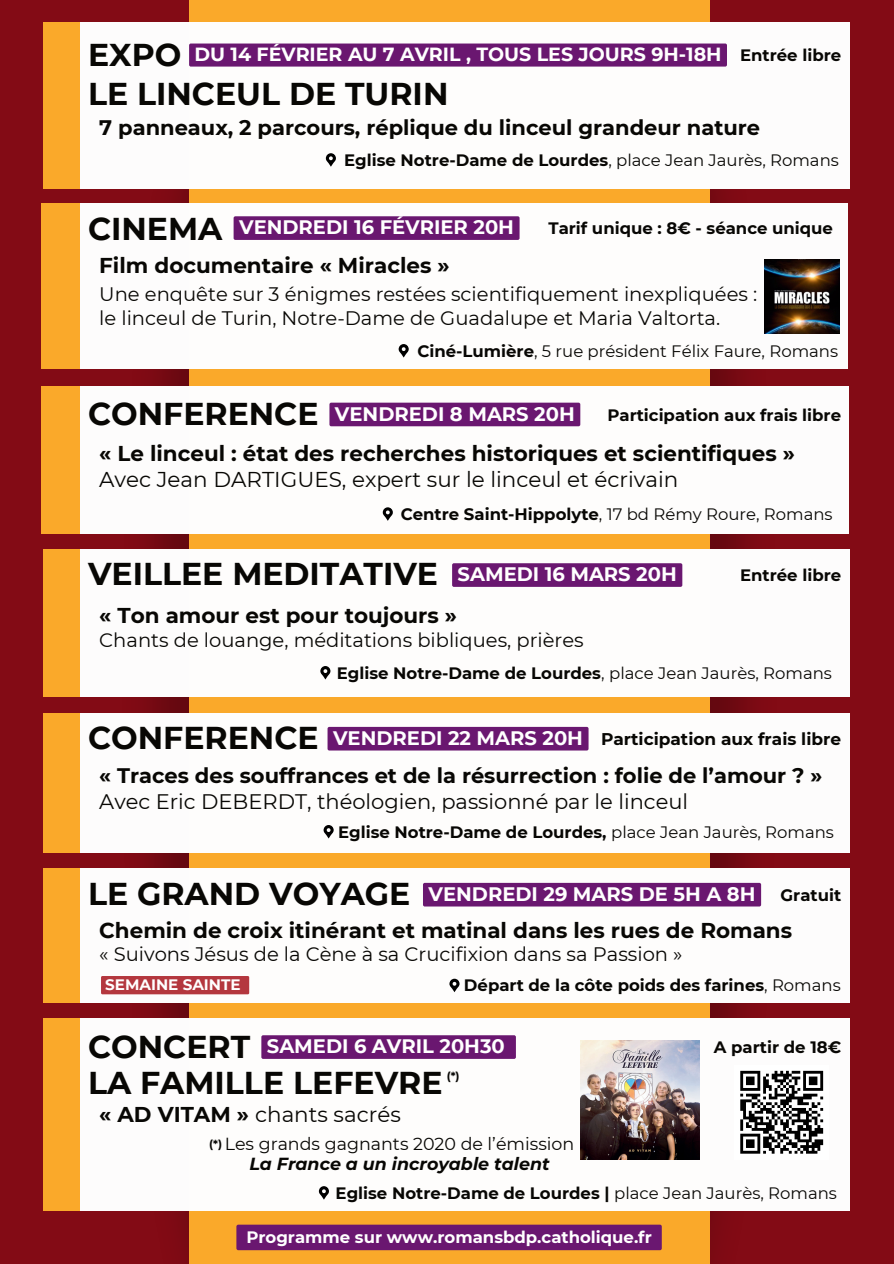
<style>
.page{position:relative;width:894px;height:1264px;background:#fff}
.page>*{position:absolute;margin:0;border:0;box-sizing:border-box;transform-origin:0 0}
.t1{font:700 31.5px "Montserrat";color:#080704}
.t2{font:700 21.45px "Montserrat";color:#080704}
.t3{font:21.45px "Montserrat";color:#080704}
.t4{font:700 21px "Montserrat";color:#080704}
.t5{font:21px "Montserrat";color:#080704}
.t6{font:19.5px/24.5px "Montserrat";color:#080704}
.t7{font:700 19.5px "Montserrat";color:#fff}
.t8{font:700 19.05px "Montserrat";color:#fff}
.t9{font:17.4px "Montserrat";color:#080704}
.t10{font:italic 700 17.4px "Montserrat";color:#080704}
.t11{font:700 16.95px "Montserrat";color:#080704}
.t12{font:700 16.5px "Montserrat";color:#080704}
.t13{font:16.5px "Montserrat";color:#080704}
.t14{font:700 16.5px "Montserrat";color:#fff}
.t15{font:700 15.15px "Montserrat";color:#fff}
.t16{font:700 11.25px "Montserrat";color:#080704}
.s1{font-weight:400}
.s2{font-size:31.5px;color:#080704}
.s3{font-weight:700}
.s4{font-size:19.5px;color:#fff}
</style>
<div class="page">
<div style="left:0;top:0;width:893px;height:1263px;background:#830b15"></div>
<img style="left:709px;top:0;width:135px;height:1263px">
<img style="left:54px;top:188px;width:135px;height:1060px">
<div style="left:189px;top:0;width:520px;height:1263px;background:#faa92a"></div>
<div style="left:43px;top:22px;width:806px;height:166px;background:#fff"></div>
<div style="left:43px;top:22px;width:36px;height:166px;background:#faa92a"></div>
<div style="left:41px;top:203px;width:806px;height:165px;background:#fff"></div>
<svg style="left:398px;top:344px;width:10px;height:13px"></svg>
<div style="left:41px;top:203px;width:39px;height:165px;background:#faa92a"></div>
<svg style="left:326px;top:153px;width:10px;height:14px"></svg>
<div style="left:41px;top:386px;width:807px;height:147px;background:#fff"></div>
<div style="left:41px;top:386px;width:39px;height:147px;background:#faa92a"></div>
<svg style="left:382px;top:507px;width:11px;height:14px"></svg>
<div style="left:43px;top:549px;width:806px;height:147px;background:#fff"></div>
<div style="left:43px;top:549px;width:37px;height:147px;background:#faa92a"></div>
<svg style="left:320px;top:666px;width:10px;height:13px"></svg>
<div style="left:43px;top:712px;width:806px;height:140px;background:#fff"></div>
<div style="left:43px;top:712px;width:37px;height:140px;background:#faa92a"></div>
<svg style="left:323px;top:825px;width:10px;height:13px"></svg>
<div style="left:43px;top:868px;width:806px;height:135px;background:#fff"></div>
<div style="left:43px;top:868px;width:37px;height:135px;background:#faa92a"></div>
<svg style="left:449px;top:978px;width:10px;height:14px"></svg>
<div style="left:43px;top:1018px;width:806px;height:192px;background:#fff"></div>
<div style="left:43px;top:1018px;width:37px;height:192px;background:#faa92a"></div>
<svg style="left:319px;top:1186px;width:10px;height:13px"></svg>
<img style="left:580px;top:1040px;width:119px;height:119px">
<img style="left:764px;top:259px;width:75px;height:74px">
<div style="left:189px;top:44px;width:537px;height:23px;background:#6a1770;border-radius:2px"></div>
<div style="left:233px;top:216px;width:286px;height:24px;background:#6a1770;border-radius:2px"></div>
<div style="left:329px;top:402px;width:251px;height:24px;background:#6a1770;border-radius:2px"></div>
<div style="left:452px;top:563px;width:230px;height:24px;background:#6a1770;border-radius:2px"></div>
<div style="left:327px;top:727px;width:261px;height:23px;background:#6a1770;border-radius:2px"></div>
<div style="left:423px;top:882px;width:337px;height:24px;background:#6a1770;border-radius:2px"></div>
<div style="left:261px;top:1035px;width:254px;height:23px;background:#6a1770;border-radius:2px"></div>
<div style="left:236px;top:1224px;width:425px;height:26px;background:#6a1770"></div>
<svg style="left:740px;top:1070px;width:84px;height:84px"></svg>
<div style="left:101px;top:976px;width:148px;height:18px;background:#b4373e"></div>
<h1 class="t1" style="left:88px;top:32px;width:95px">EXPO</h1>
<p class="t8" style="left:194px;top:41px;width:528px">DU 14 FÉVRIER AU 7 AVRIL , TOUS LES JOURS 9H-18H</p>
<h1 class="t1" style="left:88px;top:71px;width:362px">LE LINCEUL DE TURIN</h1>
<p class="t12" style="left:740px;top:43px;width:103px">Entrée libre</p>
<p class="t4" style="left:99px;top:112px;width:662px">7 panneaux, 2 parcours, réplique du linceul grandeur nature</p>
<p class="t12" style="left:344px;top:148px;width:496px">Eglise Notre-Dame de Lourdes<span class="s1">, place Jean Jaurès, Romans</span></p>
<p class="t7" style="left:88px;top:213px;width:427px"><span class="s2">CINEMA</span> VENDREDI 16 FÉVRIER 20H</p>
<p class="t12" style="left:548px;top:216px;width:286px">Tarif unique : 8€ - séance unique</p>
<h2 class="t2" style="left:99px;top:250px;width:352px">Film documentaire « Miracles »</h2>
<p class="t6" style="left:99px;top:281px;width:659px">Une enquête sur 3 énigmes restées scientifiquement inexpliquées : le linceul de Turin, Notre-Dame de Guadalupe et Maria Valtorta.</p>
<p class="t13" style="left:417px;top:339px;width:422px"><span class="s3">Ciné-Lumière</span>, 5 rue président Félix Faure, Romans</p>
<h1 class="t1" style="left:88px;top:391px;width:232px">CONFERENCE</h1>
<p class="t12" style="left:607px;top:403px;width:235px">Participation aux frais libre</p>
<p class="t7" style="left:335px;top:399px;width:241px">VENDREDI 8 MARS 20H</p>
<h2 class="t2" style="left:99px;top:438px;width:697px">« Le linceul : état des recherches historiques et scientifiques »</h2>
<h2 class="t3" style="left:99px;top:465px;width:580px">Avec Jean DARTIGUES, expert sur le linceul et écrivain</h2>
<p class="t12" style="left:400px;top:502px;width:433px">Centre Saint-Hippolyte<span class="s1">, 17 bd Rémy Roure, Romans</span></p>
<h1 class="t1" style="left:88px;top:551px;width:590px">VEILLEE MEDITATIVE <span class="s4">SAMEDI 16 MARS 20H</span></h1>
<h2 class="t2" style="left:99px;top:600px;width:359px">« Ton amour est pour toujours »</h2>
<p class="t6" style="left:99px;top:627px;width:486px">Chants de louange, méditations bibliques, prières</p>
<p class="t12" style="left:740px;top:563px;width:103px">Entrée libre</p>
<p class="t12" style="left:337px;top:660px;width:496px">Eglise Notre-Dame de Lourdes<span class="s1">, place Jean Jaurès, Romans</span></p>
<h1 class="t1" style="left:88px;top:715px;width:232px">CONFERENCE</h1>
<p class="t11" style="left:601px;top:726px;width:241px">Participation aux frais libre</p>
<p class="t7" style="left:333px;top:724px;width:251px">VENDREDI 22 MARS 20H</p>
<p class="t4" style="left:99px;top:760px;width:724px">« Traces des souffrances et de la résurrection : folie de l’amour ? »</p>
<p class="t5" style="left:99px;top:787px;width:590px">Avec Eric DEBERDT, théologien, passionné par le linceul</p>
<p class="t12" style="left:338px;top:819px;width:497px">Eglise Notre-Dame de Lourdes, <span class="s1">place Jean Jaurès, Romans</span></p>
<p class="t7" style="left:88px;top:879px;width:669px"><span class="s2">LE GRAND VOYAGE</span> VENDREDI 29 MARS DE 5H A 8H</p>
<p class="t12" style="left:780px;top:883px;width:62px">Gratuit</p>
<h2 class="t2" style="left:99px;top:915px;width:694px">Chemin de croix itinérant et matinal dans les rues de Romans</h2>
<p class="t6" style="left:99px;top:941px;width:584px">« Suivons Jésus de la Cène à sa Crucifixion dans sa Passion »</p>
<p class="t15" style="left:105px;top:973px;width:137px">SEMAINE SAINTE</p>
<p class="t12" style="left:464px;top:973px;width:378px">Départ de la côte poids des farines<span class="s1">, Romans</span></p>
<h1 class="t1" style="left:88px;top:1023px;width:164px">CONCERT</h1>
<p class="t12" style="left:713px;top:1035px;width:129px">A partir de 18€</p>
<p class="t7" style="left:267px;top:1032px;width:239px">SAMEDI 6 AVRIL 20H30</p>
<p class="t16" style="left:446px;top:1068px;width:14px">(*)</p>
<h1 class="t1" style="left:88px;top:1060px;width:356px">LA FAMILLE LEFEVRE</h1>
<h2 class="t3" style="left:99px;top:1100px;width:303px"><span class="s3">« AD VITAM »</span> chants sacrés</h2>
<p class="t9" style="left:225px;top:1131px;width:351px">Les grands gagnants 2020 de l’émission</p>
<p class="t10" style="left:249px;top:1151px;width:302px">La France a un incroyable talent</p>
<p class="t16" style="left:209px;top:1135px;width:14px">(*)</p>
<p class="t12" style="left:335px;top:1180px;width:502px">Eglise Notre-Dame de Lourdes | <span class="s1">place Jean Jaurès, Romans</span></p>
<p class="t14" style="left:246px;top:1225px;width:407px">Programme sur www.romansbdp.catholique.fr</p>
</div>
